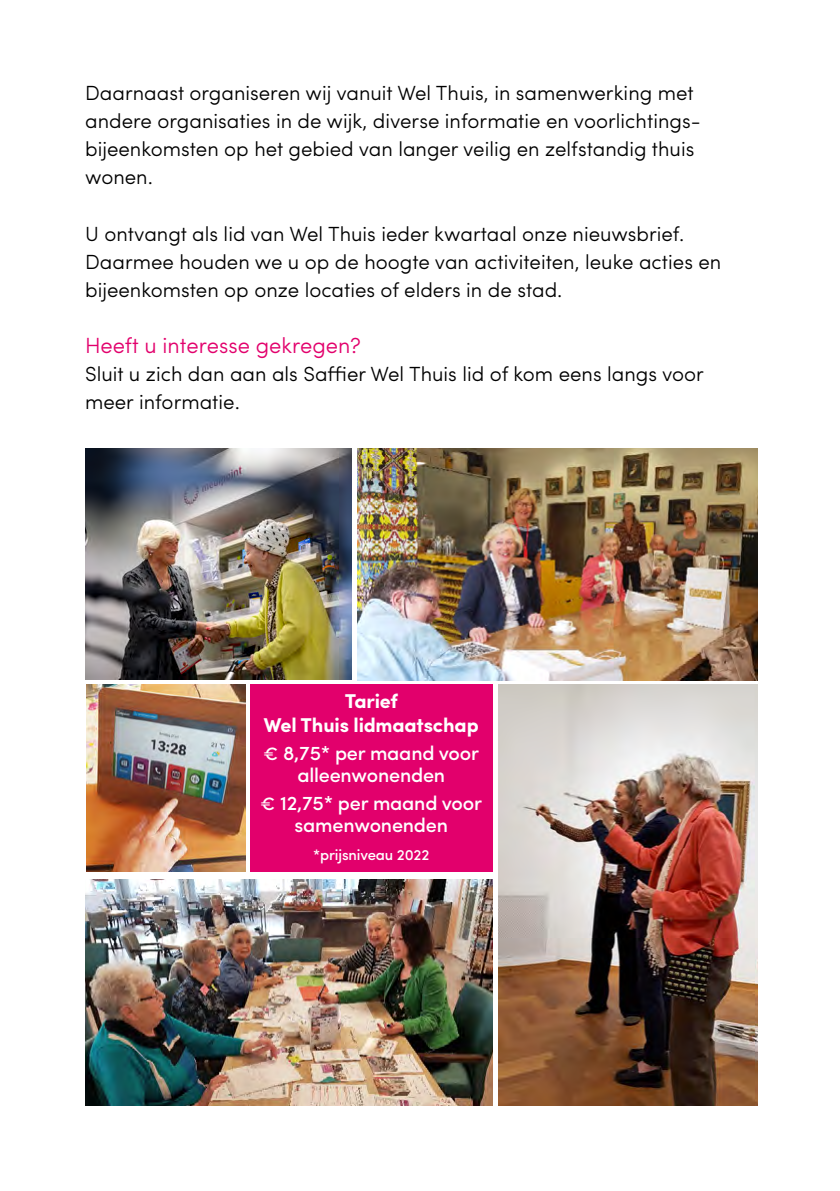
<style>
.page{position:relative;width:840px;height:1191px;background:#fff}
.page>*{position:absolute;margin:0;border:0;box-sizing:border-box;transform-origin:0 0}
.t1{font:300 22px "Sofia Pro";color:#e2006c}
.t2{font:300 20.4px/28px "Sofia Pro";color:#000}
.t3{font:500 20px/22px "Sofia Pro";letter-spacing:-.01em;color:#fff;text-align:center}
.t4{font:700 20px/24px "Sofia Pro";letter-spacing:-.01em;color:#fff;text-align:center}
.t5{font:500 15px "Sofia Pro";letter-spacing:-.01em;color:#fff}
.s1{font-size:18px}
</style>
<div class="page">
<div style="left:250px;top:685px;width:242px;height:187px;background:#e2006c"></div>
<img style="left:86px;top:685px;width:159px;height:187px">
<img style="left:357px;top:448px;width:400px;height:232px">
<img style="left:85px;top:879px;width:407px;height:227px">
<img style="left:498px;top:685px;width:259px;height:421px">
<img style="left:85px;top:448px;width:267px;height:232px">
<p class="t2" style="left:85px;top:78px;width:616px">Daarnaast organiseren wij vanuit Wel Thuis, in samenwerking met andere organisaties in de wijk, diverse informatie en voorlichtings&shy;bijeenkomsten op het gebied van langer veilig en zelfstandig thuis wonen.</p>
<p class="t2" style="left:85px;top:218px;width:637px">U ontvangt als lid van Wel Thuis ieder kwartaal onze nieuwsbrief.<br>Daarmee houden we u op de hoogte van activiteiten, leuke acties en bijeenkomsten op onze locaties of elders in de stad.</p>
<p class="t1" style="left:85px;top:329px;width:277px">Heeft u interesse gekregen?</p>
<p class="t2" style="left:85px;top:358px;width:620px">Sluit u zich dan aan als Saffier Wel Thuis lid of kom eens langs voor meer informatie.</p>
<p class="t4" style="left:264px;top:687px;width:216px">Tarief<br>Wel Thuis lidmaatschap</p>
<p class="t3" style="left:263px;top:740px;width:217px"><span class="s1">€</span> 8,75* per maand voor alleenwonenden</p>
<p class="t3" style="left:260px;top:790px;width:223px"><span class="s1">€</span> 12,75* per maand voor samenwonenden</p>
<p class="t5" style="left:313px;top:843px;width:118px">*prijsniveau 2022</p>
</div>
